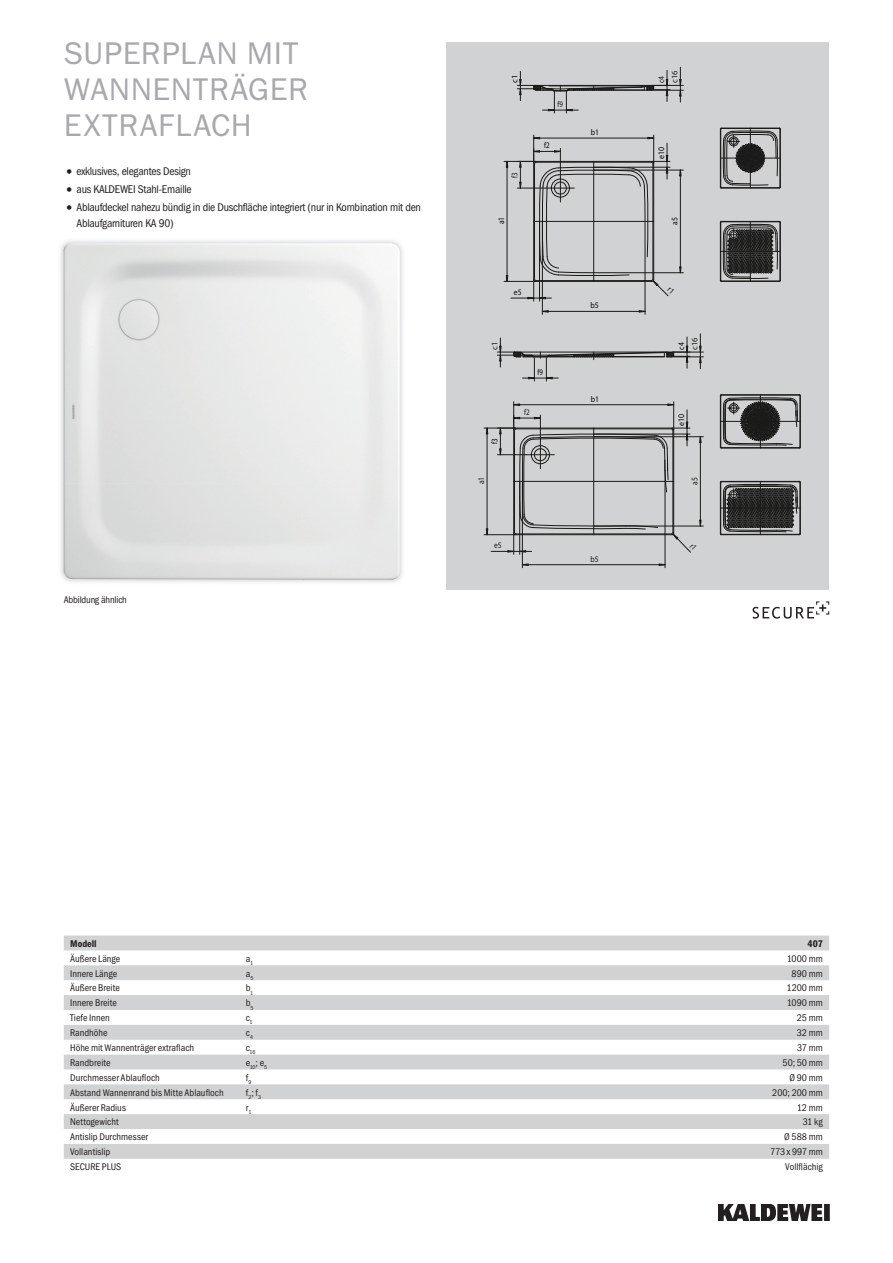
<style>
.page{position:relative;width:893px;height:1263px;background:#fff}
.page>*{position:absolute;margin:0;border:0;box-sizing:border-box;transform-origin:0 0}
.t1{font:31.5px/36px "Franklin Gothic ITC";letter-spacing:.02em;color:#a8a9ad}
.t2{font:11.25px/15.8px "Franklin Gothic Cond ITC";letter-spacing:-.02em;color:#231f20}
.t3{font:9.75px "Franklin Gothic Cond ITC";color:#231f20}
.t4{font:9.75px "Franklin Gothic Cond ITC";letter-spacing:-.02em;color:#231f20}
.t5{font:600 9.75px "Franklin Gothic Cond ITC";color:#231f20}
.t6{font:8.4px "Myriad Pro";color:#040503;scale:.82 1}
.t7{font:8.4px "Myriad Pro";color:#1a1a18;scale:.82 1}
.t8{font:8.4px "Myriad Pro";color:#040503;scale:.94 1}
.t9{font:8.4px "Myriad Pro";color:#1a1a18;scale:.89 1}
.t10{font:8.4px "Myriad Pro";color:#040503;scale:.89 1}
.t11{font:8.4px "Myriad Pro";color:#040503;scale:.91 1}
.t12{font:8.4px "Myriad Pro";color:#1a1a18}
.t13{font:8.4px/13.4px "Myriad Pro";color:#1a1a18;scale:.9 1}
.t14{font:8.4px "Myriad Pro";color:#040503}
.t15{font:8.4px "Myriad Pro";color:#040503;scale:.9 1}
.t16{font:8.4px "Myriad Pro";color:#1a1a18;scale:.91 1}
.t17{font:5.7px "Franklin Gothic Cond ITC";color:#231f20}
.s1{font-size:15.75px}
</style>
<div class="page">
<img style="left:719px;top:1204px;width:110px;height:16px">
<div style="left:446px;top:43px;width:383px;height:547px;background:#d1d2d4"></div>
<svg style="left:720px;top:394px;width:81px;height:55px"></svg>
<svg style="left:720px;top:481px;width:81px;height:54px;background:#4a4b4a"></svg>
<svg style="left:720px;top:128px;width:61px;height:61px"></svg>
<svg style="left:720px;top:221px;width:61px;height:61px;background:#535352"></svg>
<div style="left:730px;top:231px;width:7px;height:7px;border:1px dashed #1a1a18;border-radius:50%"></div>
<div style="left:730px;top:138px;width:7px;height:7px;border:1px dashed #1a1a18;border-radius:50%"></div>
<div style="left:730px;top:405px;width:7px;height:6px;border:1px dashed #1a1a18;border-radius:50%"></div>
<div style="left:730px;top:491px;width:7px;height:7px;border:1px dashed #1a1a18;border-radius:50%"></div>
<svg style="left:497px;top:334px;width:206px;height:47px"></svg>
<svg style="left:517px;top:67px;width:166px;height:46px"></svg>
<img style="left:60px;top:240px;width:343px;height:343px">
<img style="left:64px;top:243px;width:336px;height:336px">
<svg style="left:64px;top:935px;width:765px;height:224px;fill:#d3d4d6"></svg>
<svg style="left:753px;top:601px;width:76px;height:18px"></svg>
<svg style="left:504px;top:135px;width:179px;height:179px"></svg>
<svg style="left:484px;top:402px;width:219px;height:166px"></svg>
<h1 class="t1" style="left:64px;top:35px;width:246px">SUPERPLAN MIT<br>WANNENTRÄGER<br>EXTRAFLACH</h1>
<p class="t2" style="left:64px;top:164px;width:129px"><span class="s1">•</span> exklusives, elegantes Design</p>
<p class="t2" style="left:64px;top:182px;width:129px"><span class="s1">•</span> aus KALDEWEI Stahl-Emaille</p>
<p class="t2" style="left:77px;top:199px;width:346px;text-indent:-13px"><span class="s1">•</span> Ablaufdeckel nahezu bündig in die Duschfläche integriert (nur in Kombination mit den<br>Ablaufgarnituren KA 90)</p>
<p class="t4" style="left:64px;top:594px;width:65px">Abbildung ähnlich</p>
<p class="t14" style="left:509px;top:83px;width:10px;rotate:-90deg">c1</p>
<p class="t7" style="left:509px;top:178px;width:8px;rotate:-90deg">f3</p>
<p class="t11" style="left:496px;top:224px;width:10px;rotate:-90deg">a1</p>
<p class="t7" style="left:557px;top:99px;width:8px">f9</p>
<p class="t6" style="left:544px;top:140px;width:8px">f2</p>
<p class="t10" style="left:514px;top:287px;width:10px">e5</p>
<p class="t12" style="left:489px;top:350px;width:10px;rotate:-90deg">c1</p>
<p class="t6" style="left:489px;top:444px;width:8px;rotate:-90deg">f3</p>
<p class="t16" style="left:476px;top:484px;width:10px;rotate:-90deg">a1</p>
<p class="t6" style="left:537px;top:367px;width:8px">f9</p>
<p class="t7" style="left:524px;top:407px;width:8px">f2</p>
<p class="t9" style="left:494px;top:540px;width:10px">e5</p>
<p class="t11" style="left:591px;top:127px;width:11px">b1</p>
<p class="t10" style="left:590px;top:300px;width:11px">b5</p>
<p class="t11" style="left:591px;top:394px;width:11px">b1</p>
<p class="t9" style="left:590px;top:554px;width:11px">b5</p>
<p class="t13" style="left:654px;top:83px;width:15px;rotate:-90deg">c4 c16</p>
<p class="t8" style="left:656px;top:159px;width:14px;rotate:-90deg">e10</p>
<p class="t10" style="left:669px;top:225px;width:10px;rotate:-90deg">a5</p>
<p class="t15" style="left:676px;top:350px;width:10px;rotate:-90deg">c4</p>
<p class="t12" style="left:689px;top:350px;width:14px;rotate:-90deg">c16</p>
<p class="t8" style="left:676px;top:426px;width:14px;rotate:-90deg">e10</p>
<p class="t9" style="left:689px;top:485px;width:10px;rotate:-90deg">a5</p>
<p class="t5" style="left:70px;top:938px;width:28px">Modell</p>
<p class="t5" style="left:807px;top:938px;width:17px">407</p>
<p class="t3" style="left:70px;top:953px;width:52px">Äußere Länge</p>
<p class="t3" style="left:246px;top:953px;width:9px">a<sub>1</sub></p>
<p class="t3" style="left:787px;top:953px;width:38px">1000 mm</p>
<p class="t3" style="left:70px;top:967px;width:49px">Innere Länge</p>
<p class="t3" style="left:246px;top:967px;width:9px">a<sub>5</sub></p>
<p class="t3" style="left:792px;top:967px;width:33px">890 mm</p>
<p class="t3" style="left:70px;top:982px;width:51px">Äußere Breite</p>
<p class="t3" style="left:246px;top:982px;width:9px">b<sub>1</sub></p>
<p class="t3" style="left:787px;top:982px;width:38px">1200 mm</p>
<p class="t3" style="left:70px;top:997px;width:48px">Innere Breite</p>
<p class="t3" style="left:246px;top:997px;width:9px">b<sub>5</sub></p>
<p class="t3" style="left:787px;top:997px;width:38px">1090 mm</p>
<p class="t3" style="left:70px;top:1012px;width:41px">Tiefe Innen</p>
<p class="t3" style="left:246px;top:1012px;width:8px">c<sub>1</sub></p>
<p class="t3" style="left:797px;top:1012px;width:27px">25 mm</p>
<p class="t3" style="left:70px;top:1027px;width:39px">Randhöhe</p>
<p class="t3" style="left:246px;top:1027px;width:9px">c<sub>4</sub></p>
<p class="t3" style="left:797px;top:1027px;width:27px">32 mm</p>
<p class="t3" style="left:70px;top:1042px;width:126px">Höhe mit Wannenträger extraflach</p>
<p class="t17" style="left:246px;top:1049px;width:11px"><sup>c</sup>16</p>
<p class="t3" style="left:797px;top:1042px;width:27px">37 mm</p>
<p class="t3" style="left:70px;top:1057px;width:42px">Randbreite</p>
<p class="t3" style="left:246px;top:1057px;width:23px">e<sub>10</sub>; e<sub>5</sub></p>
<p class="t3" style="left:782px;top:1057px;width:42px">50; 50 mm</p>
<p class="t3" style="left:70px;top:1072px;width:91px">Durchmesser Ablaufloch</p>
<p class="t3" style="left:246px;top:1072px;width:7px">f<sub>9</sub></p>
<p class="t3" style="left:789px;top:1072px;width:35px">Ø 90 mm</p>
<p class="t3" style="left:70px;top:1087px;width:155px">Abstand Wannenrand bis Mitte Ablaufloch</p>
<p class="t3" style="left:246px;top:1087px;width:17px">f<sub>2</sub>; f<sub>3</sub></p>
<p class="t3" style="left:772px;top:1087px;width:52px">200; 200 mm</p>
<p class="t3" style="left:70px;top:1101px;width:57px">Äußerer Radius</p>
<p class="t3" style="left:246px;top:1101px;width:7px">r<sub>1</sub></p>
<p class="t3" style="left:797px;top:1101px;width:27px">12 mm</p>
<p class="t3" style="left:70px;top:1116px;width:50px">Nettogewicht</p>
<p class="t3" style="left:803px;top:1116px;width:22px">31 kg</p>
<p class="t3" style="left:70px;top:1131px;width:80px">Antislip Durchmesser</p>
<p class="t3" style="left:784px;top:1131px;width:40px">Ø 588 mm</p>
<p class="t3" style="left:70px;top:1146px;width:42px">Vollantislip</p>
<p class="t3" style="left:770px;top:1146px;width:54px">773 x 997 mm</p>
<p class="t3" style="left:70px;top:1161px;width:53px">SECURE PLUS</p>
<p class="t3" style="left:785px;top:1161px;width:39px">Vollflächig</p>
</div>
